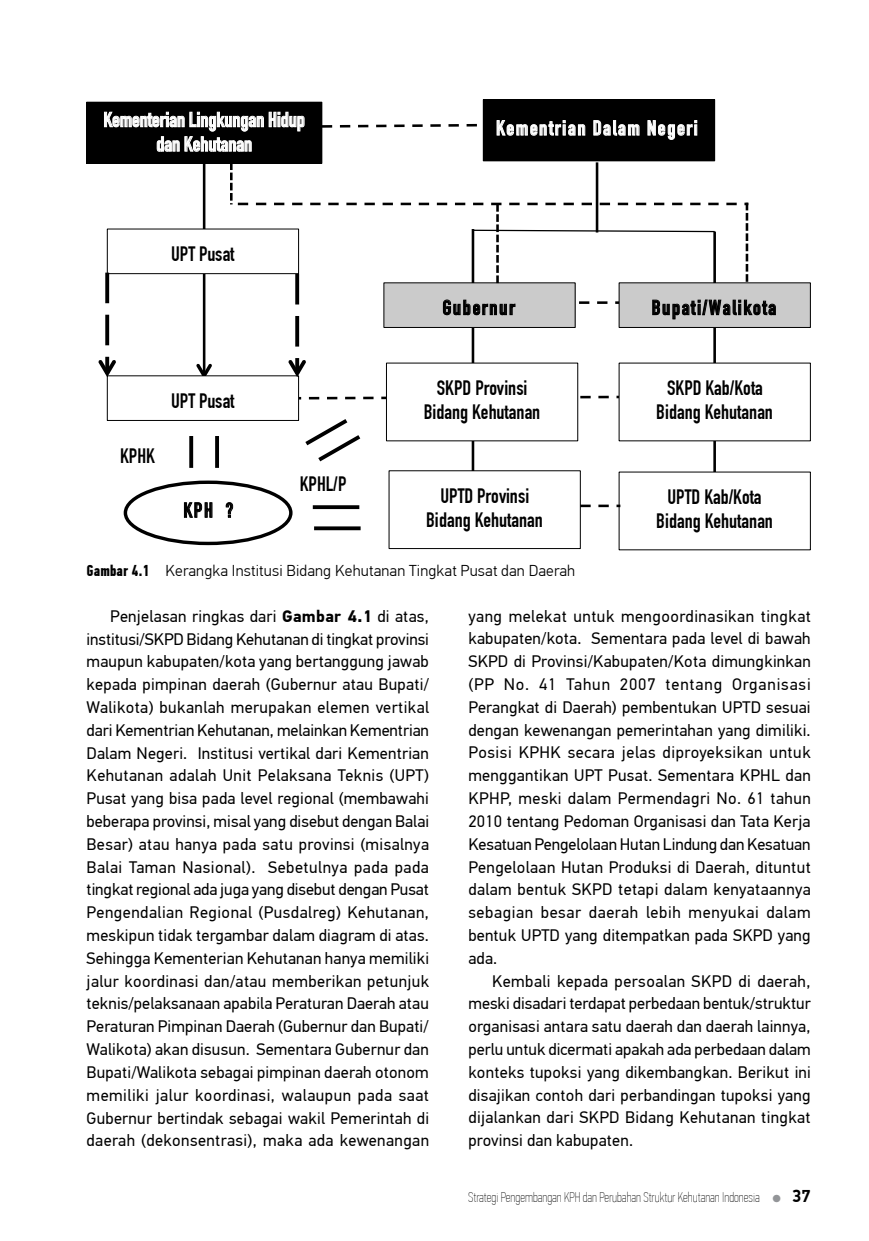
<style>
.page{position:relative;width:869px;height:1241px;background:#fff}
.page>*{position:absolute;margin:0;border:0;box-sizing:border-box;transform-origin:0 0}
.t1{font:700 20.3px/24.5px "DIN Condensed";letter-spacing:-.005em;color:#000;text-align:center}
.t2{font:700 20.3px/24.5px "DIN Condensed";color:#fff;text-align:center}
.t3{font:700 20.3px "DIN Condensed";letter-spacing:.09em;color:#000}
.t4{font:700 20.3px "DIN Condensed";letter-spacing:.085em;color:#fff}
.t5{font:16.62px/22.8px "PF Din Text Pro";letter-spacing:.015em;color:#000;text-align:justify}
.t6{font:300 15.75px "PF Din Text Pro";letter-spacing:.01em;color:#000}
.t7{font:14px "PF Din Text Comp Pro X Thin";color:#000}
.s1{font-family:"PF Din Text Comp Pro";font-weight:700}
.s2{font-weight:700}
.s3{font-family:"Helvetica Neue";font-weight:100;font-stretch:condensed;font-size:21px;color:#939598}
.s4{font-family:"PF Din Display Pro";font-weight:700;font-size:17.5px}
</style>
<div class="page">
<hr style="left:203px;top:162px;width:2px;height:214px;background:#000">
<svg style="left:196px;top:363px;width:16px;height:12px"></svg>
<svg style="left:299px;top:394px;width:319px;height:7px"></svg>
<hr style="left:713px;top:231px;width:2px;height:245px;background:#000">
<hr style="left:471px;top:229px;width:3px;height:246px;background:#000">
<div style="left:87px;top:102px;width:235px;height:61px;background:#000"></div>
<div style="left:87px;top:102px;width:235px;height:62px;border:1px solid #000"></div>
<svg style="left:104px;top:112px;width:200px;height:40px"></svg>
<div style="left:483px;top:100px;width:231px;height:61px;background:#000"></div>
<div style="left:482px;top:99px;width:232px;height:62px;border:1px solid #000"></div>
<img style="left:483px;top:106px;width:231px;height:48px">
<svg style="left:496px;top:120px;width:89px;height:16px"></svg>
<svg style="left:593px;top:120px;width:46px;height:16px"></svg>
<svg style="left:647px;top:120px;width:49px;height:20px"></svg>
<div style="left:618px;top:283px;width:192px;height:44px;background:#cbcbcb"></div>
<div style="left:618px;top:282px;width:192px;height:46px;border:1px solid #000"></div>
<img style="left:775px;top:289px;width:34px;height:32px">
<div style="left:107px;top:229px;width:191px;height:44px;background:#fff"></div>
<div style="left:107px;top:228px;width:192px;height:46px;border:1px solid #000"></div>
<img style="left:108px;top:235px;width:1px;height:32px">
<div style="left:107px;top:375px;width:192px;height:46px;border:1px solid #000"></div>
<img style="left:108px;top:382px;width:190px;height:31px">
<div style="left:386px;top:363px;width:191px;height:78px;background:#fff"></div>
<img style="left:386px;top:377px;width:1px;height:57px">
<div style="left:618px;top:363px;width:192px;height:78px;background:#fff"></div>
<img style="left:619px;top:377px;width:1px;height:57px">
<div style="left:618px;top:472px;width:192px;height:77px;background:#fff"></div>
<svg style="left:98px;top:272px;width:18px;height:105px"></svg>
<svg style="left:320px;top:122px;width:166px;height:7px"></svg>
<hr style="left:595px;top:162px;width:3px;height:70px;background:#000">
<svg style="left:230px;top:162px;width:2px;height:42px"></svg>
<svg style="left:238px;top:203px;width:537px;height:174px"></svg>
<div style="left:124px;top:480px;width:168px;height:65px;border:3px solid #000;border-radius:50%"></div>
<img style="left:183px;top:502px;width:51px;height:16px">
<svg style="left:184px;top:502px;width:28px;height:15px"></svg>
<svg style="left:226px;top:502px;width:7px;height:15px"></svg>
<svg style="left:189px;top:436px;width:4px;height:32px"></svg>
<svg style="left:215px;top:436px;width:4px;height:32px"></svg>
<svg style="left:305px;top:419px;width:56px;height:43px"></svg>
<svg style="left:580px;top:504px;width:38px;height:3px"></svg>
<div style="left:388px;top:470px;width:192px;height:79px;border:1px solid #000"></div>
<svg style="left:312px;top:505px;width:47px;height:4px"></svg>
<svg style="left:314px;top:526px;width:46px;height:4px"></svg>
<p class="t2" style="left:103px;top:107px;width:203px">Kementerian Lingkungan Hidup dan Kehutanan</p>
<p class="t4" style="left:496px;top:116px;width:203px">Kementrian Dalam Negeri</p>
<p class="t1" style="left:171px;top:241px;width:65px">UPT Pusat</p>
<p class="t1" style="left:120px;top:443px;width:36px">KPHK</p>
<p class="t1" style="left:171px;top:388px;width:65px">UPT Pusat</p>
<p class="t1" style="left:183px;top:498px;width:51px">KPH ?</p>
<p class="t1" style="left:299px;top:471px;width:48px">KPHL/P</p>
<p class="t3" style="left:442px;top:295px;width:74px">Gubernur</p>
<p class="t3" style="left:651px;top:295px;width:126px">Bupati/Walikota</p>
<p class="t1" style="left:423px;top:375px;width:118px">SKPD Provinsi<br>Bidang Kehutanan</p>
<p class="t1" style="left:656px;top:375px;width:118px">SKPD Kab/Kota<br>Bidang Kehutanan</p>
<p class="t1" style="left:440px;top:483px;width:90px">UPTD Provinsi</p>
<p class="t1" style="left:426px;top:508px;width:118px">Bidang Kehutanan</p>
<p class="t1" style="left:667px;top:484px;width:96px">UPTD Kab/Kota</p>
<p class="t1" style="left:656px;top:509px;width:118px">Bidang Kehutanan</p>
<p class="t6" style="left:87px;top:561px;width:490px"><span class="s1">Gambar 4.1</span> Kerangka Institusi Bidang Kehutanan Tingkat Pusat dan Daerah</p>
<p class="t5" style="left:87px;top:604px;width:344px;text-indent:24px">Penjelasan ringkas dari <span class="s2">Gambar 4.1</span> di atas, institusi/SKPD Bidang Kehutanan di tingkat provinsi maupun kabupaten/kota yang bertanggung jawab kepada pimpinan daerah (Gubernur atau Bupati/ Walikota) bukanlah merupakan elemen vertikal dari Kementrian Kehutanan, melainkan Kementrian Dalam Negeri. Institusi vertikal dari Kementrian Kehutanan adalah Unit Pelaksana Teknis (UPT)<br>Pusat yang bisa pada level regional (membawahi beberapa provinsi, misal yang disebut dengan Balai Besar) atau hanya pada satu provinsi (misalnya Balai Taman Nasional). Sebetulnya pada pada tingkat regional ada juga yang disebut dengan Pusat Pengendalian Regional (Pusdalreg) Kehutanan, meskipun tidak tergambar dalam diagram di atas.<br>Sehingga Kementerian Kehutanan hanya memiliki jalur koordinasi dan/atau memberikan petunjuk teknis/pelaksanaan apabila Peraturan Daerah atau Peraturan Pimpinan Daerah (Gubernur dan Bupati/ Walikota) akan disusun. Sementara Gubernur dan Bupati/Walikota sebagai pimpinan daerah otonom memiliki jalur koordinasi, walaupun pada saat Gubernur bertindak sebagai wakil Pemerintah di daerah (dekonsentrasi), maka ada kewenangan</p>
<p class="t5" style="left:468px;top:604px;width:344px">yang melekat untuk mengoordinasikan tingkat kabupaten/kota. Sementara pada level di bawah SKPD di Provinsi/Kabupaten/Kota dimungkinkan (PP No. 41 Tahun 2007 tentang Organisasi Perangkat di Daerah) pembentukan UPTD sesuai dengan kewenangan pemerintahan yang dimiliki.<br>Posisi KPHK secara jelas diproyeksikan untuk menggantikan UPT Pusat. Sementara KPHL dan KPHP, meski dalam Permendagri No. 61 tahun 2010 tentang Pedoman Organisasi dan Tata Kerja Kesatuan Pengelolaan Hutan Lindung dan Kesatuan Pengelolaan Hutan Produksi di Daerah, dituntut dalam bentuk SKPD tetapi dalam kenyataannya sebagian besar daerah lebih menyukai dalam bentuk UPTD yang ditempatkan pada SKPD yang ada.</p>
<p class="t5" style="left:468px;top:969px;width:344px;text-indent:24px">Kembali kepada persoalan SKPD di daerah, meski disadari terdapat perbedaan bentuk/struktur organisasi antara satu daerah dan daerah lainnya, perlu untuk dicermati apakah ada perbedaan dalam konteks tupoksi yang dikembangkan. Berikut ini disajikan contoh dari perbandingan tupoksi yang dijalankan dari SKPD Bidang Kehutanan tingkat provinsi dan kabupaten.</p>
<p class="t7" style="left:468px;top:1189px;width:344px">Strategi Pengembangan KPH dan Perubahan Struktur Kehutanan Indonesia <span class="s3">•</span> <span class="s4">37</span></p>
</div>
